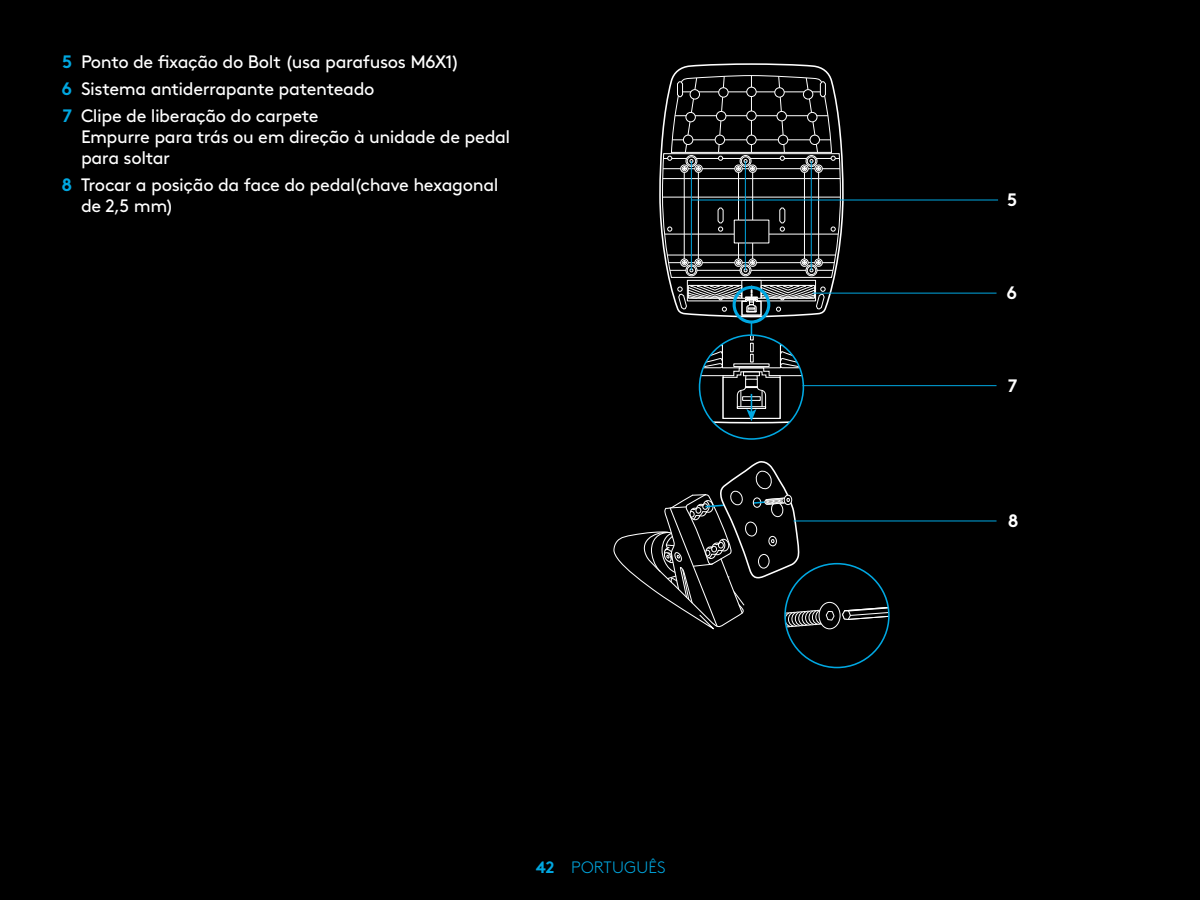
<style>
.page{position:relative;width:1200px;height:900px;background:#000}
.page>*{position:absolute;margin:0;border:0;box-sizing:border-box;transform-origin:0 0}
.t1{font:18px/21px "Brown Pro Regular Alt";letter-spacing:-.02em;color:#fff}
.B_head{font:18px "Brown Pro Bold Alt";color:#fff}
.t2{font:300 16.5px "Brown Pro";letter-spacing:.01em;color:#00a7e0}
.s1{font-family:"Brown Pro Bold Alt";color:#00a7e0}
.s2{font-family:"Brown Pro Bold Alt";font-weight:400}
</style>
<div class="page">
<svg style="left:659px;top:63px;width:185px;height:255px"></svg>
<div style="left:761px;top:285px;width:54px;height:14px;border:1px solid #fff"></div>
<svg style="left:662px;top:75px;width:179px;height:203px"></svg>
<div style="left:747px;top:135px;width:9px;height:10px;background:#000;border-radius:50%"></div>
<div style="left:746px;top:135px;width:10px;height:10px;border:1px solid #fff;border-radius:50%"></div>
<div style="left:715px;top:135px;width:10px;height:10px;background:#000;border-radius:50%"></div>
<div style="left:715px;top:135px;width:10px;height:10px;border:1px solid #fff;border-radius:50%"></div>
<div style="left:683px;top:135px;width:10px;height:10px;background:#000;border-radius:50%"></div>
<div style="left:683px;top:135px;width:10px;height:10px;border:1px solid #fff;border-radius:50%"></div>
<div style="left:747px;top:111px;width:9px;height:9px;background:#000;border-radius:50%"></div>
<div style="left:746px;top:111px;width:10px;height:10px;border:1px solid #fff;border-radius:50%"></div>
<div style="left:716px;top:111px;width:10px;height:10px;background:#000;border-radius:50%"></div>
<div style="left:716px;top:111px;width:10px;height:10px;border:1px solid #fff;border-radius:50%"></div>
<div style="left:686px;top:112px;width:9px;height:10px;background:#000;border-radius:50%"></div>
<div style="left:686px;top:112px;width:10px;height:10px;border:1px solid #fff;border-radius:50%"></div>
<div style="left:747px;top:87px;width:9px;height:10px;background:#000;border-radius:50%"></div>
<div style="left:746px;top:87px;width:10px;height:10px;border:1px solid #fff;border-radius:50%"></div>
<div style="left:719px;top:88px;width:9px;height:9px;background:#000;border-radius:50%"></div>
<div style="left:718px;top:87px;width:10px;height:10px;border:1px solid #fff;border-radius:50%"></div>
<div style="left:690px;top:90px;width:10px;height:9px;background:#000;border-radius:50%"></div>
<div style="left:690px;top:89px;width:10px;height:10px;border:1px solid #fff;border-radius:50%"></div>
<div style="left:778px;top:135px;width:10px;height:10px;background:#000;border-radius:50%"></div>
<div style="left:778px;top:135px;width:10px;height:10px;border:1px solid #fff;border-radius:50%"></div>
<div style="left:810px;top:135px;width:9px;height:10px;background:#000;border-radius:50%"></div>
<div style="left:810px;top:135px;width:10px;height:10px;border:1px solid #fff;border-radius:50%"></div>
<div style="left:777px;top:111px;width:9px;height:10px;background:#000;border-radius:50%"></div>
<div style="left:777px;top:111px;width:10px;height:10px;border:1px solid #fff;border-radius:50%"></div>
<div style="left:808px;top:112px;width:9px;height:10px;background:#000;border-radius:50%"></div>
<div style="left:807px;top:112px;width:10px;height:10px;border:1px solid #fff;border-radius:50%"></div>
<div style="left:775px;top:88px;width:9px;height:9px;background:#000;border-radius:50%"></div>
<div style="left:775px;top:87px;width:9px;height:10px;border:1px solid #fff;border-radius:50%"></div>
<div style="left:803px;top:90px;width:10px;height:9px;background:#000;border-radius:50%"></div>
<div style="left:803px;top:89px;width:10px;height:10px;border:1px solid #fff;border-radius:50%"></div>
<div style="left:742px;top:280px;width:19px;height:19px;border:1px solid #fff"></div>
<svg style="left:677px;top:286px;width:148px;height:30px"></svg>
<svg style="left:700px;top:324px;width:103px;height:100px"></svg>
<div style="left:733px;top:286px;width:37px;height:38px;border:3px solid #00a8e2;border-radius:50%"></div>
<svg style="left:613px;top:461px;width:188px;height:170px"></svg>
<svg style="left:785px;top:612px;width:13px;height:15px"></svg>
<div style="left:785px;top:612px;width:13px;height:15px;border:1px solid #fff;border-radius:50%"></div>
<svg style="left:788px;top:612px;width:13px;height:15px"></svg>
<div style="left:788px;top:612px;width:13px;height:15px;border:1px solid #fff;border-radius:50%"></div>
<svg style="left:792px;top:612px;width:13px;height:14px"></svg>
<div style="left:791px;top:612px;width:14px;height:14px;border:1px solid #fff;border-radius:50%"></div>
<svg style="left:795px;top:611px;width:13px;height:15px"></svg>
<div style="left:795px;top:611px;width:13px;height:15px;border:1px solid #fff;border-radius:50%"></div>
<svg style="left:798px;top:611px;width:13px;height:15px"></svg>
<div style="left:798px;top:611px;width:14px;height:15px;border:1px solid #fff;border-radius:50%"></div>
<svg style="left:802px;top:611px;width:13px;height:14px"></svg>
<div style="left:802px;top:611px;width:13px;height:15px;border:1px solid #fff;border-radius:50%"></div>
<svg style="left:805px;top:611px;width:13px;height:14px"></svg>
<div style="left:805px;top:610px;width:13px;height:15px;border:1px solid #fff;border-radius:50%"></div>
<svg style="left:809px;top:610px;width:13px;height:15px"></svg>
<div style="left:809px;top:610px;width:13px;height:15px;border:1px solid #fff;border-radius:50%"></div>
<svg style="left:812px;top:610px;width:13px;height:15px"></svg>
<div style="left:812px;top:610px;width:13px;height:15px;border:1px solid #fff;border-radius:50%"></div>
<svg style="left:816px;top:610px;width:12px;height:14px"></svg>
<div style="left:815px;top:610px;width:14px;height:14px;border:1px solid #fff;border-radius:50%"></div>
<div style="left:819px;top:602px;width:21px;height:27px;background:#000;border-radius:50%"></div>
<div style="left:819px;top:602px;width:21px;height:27px;border:1px solid #fff;border-radius:50%"></div>
<svg style="left:826px;top:611px;width:8px;height:9px"></svg>
<svg style="left:842px;top:607px;width:45px;height:13px"></svg>
<div style="left:784px;top:563px;width:106px;height:105px;border:2px solid #00a8e2;border-radius:50%"></div>
<hr style="left:691px;top:200px;width:307px;height:1px;background:#00a8e2">
<hr style="left:811px;top:161px;width:1px;height:109px;background:#00a8e2">
<hr style="left:745px;top:161px;width:1px;height:109px;background:#00a8e2">
<hr style="left:691px;top:161px;width:1px;height:109px;background:#00a8e2">
<hr style="left:813px;top:293px;width:184px;height:1px;background:#00a8e2">
<hr style="left:803px;top:385px;width:194px;height:1px;background:#00a8e2">
<hr style="left:794px;top:521px;width:203px;height:1px;background:#00a8e2">
<p class="t1" style="left:62px;top:49px;width:399px"><span class="s1">5</span> Ponto de fixação do Bolt (usa parafusos M6X1)</p>
<p class="t1" style="left:62px;top:76px;width:314px"><span class="s1">6</span> Sistema antiderrapante patenteado</p>
<p class="t1" style="left:81px;top:103px;width:431px;text-indent:-18px"><span class="s1">7</span> Clipe de liberação do carpete<br>Empurre para trás ou em direção à unidade de pedal para soltar</p>
<p class="t1" style="left:81px;top:172px;width:419px;text-indent:-20px"><span class="s1">8</span> Trocar a posição da face do pedal(chave hexagonal de 2,5 mm)</p>
<p class="t2" style="left:536px;top:855px;width:132px"><span class="s2">42</span> PORTUGUÊS</p>
<p class="B_head" style="left:1007px;top:185px;width:12px">5</p>
<p class="B_head" style="left:1006px;top:279px;width:12px">6</p>
<p class="B_head" style="left:1008px;top:371px;width:11px">7</p>
<p class="B_head" style="left:1008px;top:506px;width:12px">8</p>
</div>
